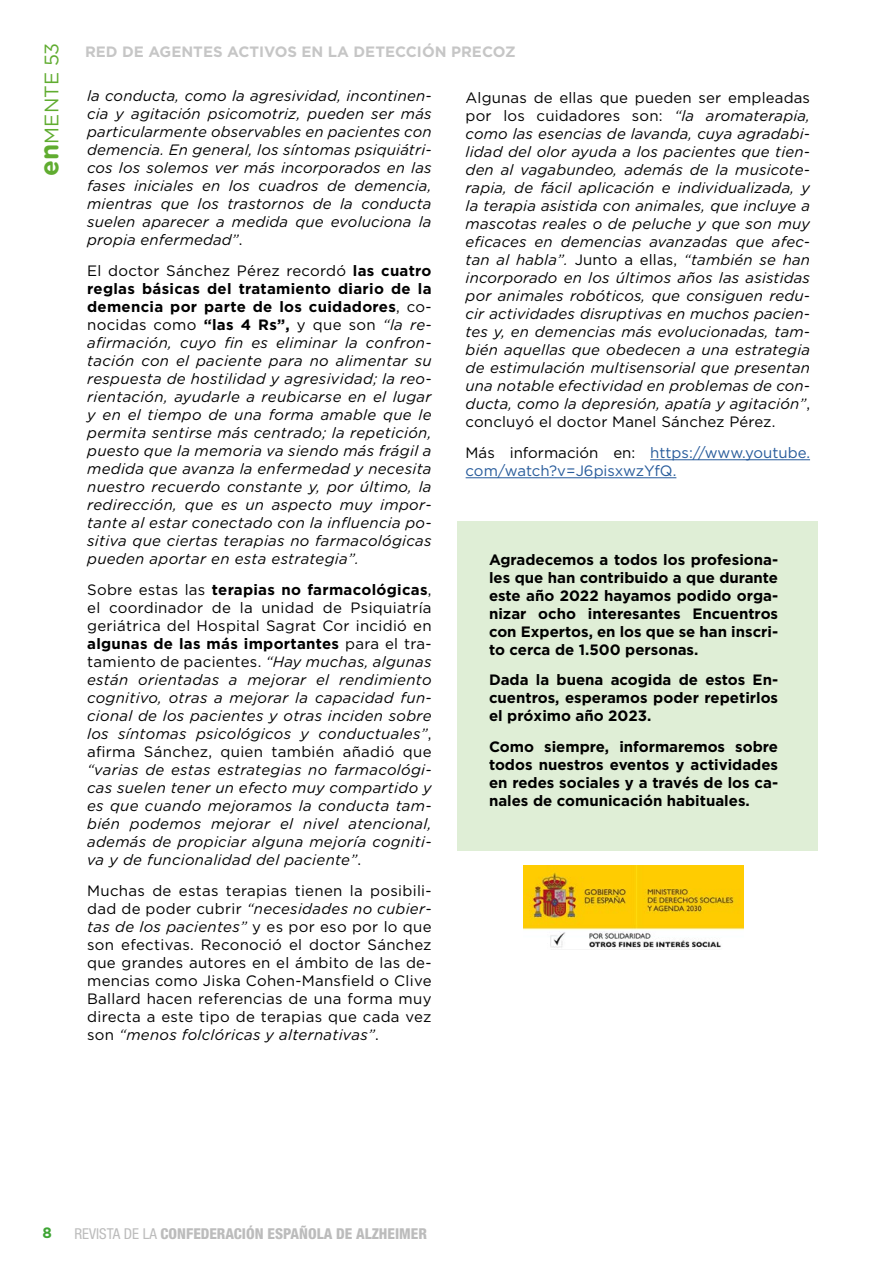
<style>
.page{position:relative;width:893px;height:1263px;background:#fff}
.page>*{position:absolute;margin:0;border:0;box-sizing:border-box;transform-origin:0 0}
.t1{font:19.5px "Gotham";color:#60ac30}
.t2{font:italic 15px/18px "Gotham Rounded";letter-spacing:.02em;color:#000;text-align:justify}
.t3{font:700 15px/18px "Gotham";color:#000;text-align:justify}
.t4{font:15px/18px "Gotham";letter-spacing:.02em;color:#000;text-align:justify}
.t5{font:15px/30.8px "Gotham";color:#000}
.t6{font:800 condensed 15px "Helvetica Neue LT Std";color:#bcbcbc}
.t7{font:700 15px "Gotham";color:#c6c6c6}
.t8{font:15px "Gotham";letter-spacing:-.005em;color:#275b9b}
.t9{font:700 15px "Gotham Rounded";color:#3fa535}
.s1{font-family:"Gotham Rounded";font-weight:700;font-size:25.95px}
.s2{font-family:"Gotham";font-style:normal}
.s3{font-weight:400}
.s4{font-family:"Gotham Rounded";font-weight:400;font-style:italic}
.s5{font-weight:700}
.s6{font-family:"Gotham Rounded";font-style:italic}
.s7{color:#275b9b}
</style>
<div class="page">
<hr style="left:650px;top:459px;width:160px;height:1px;background:#275b9b">
<hr style="left:466px;top:477px;width:210px;height:1px;background:#275b9b">
<div style="left:458px;top:521px;width:360px;height:329px;background:#dfeed6"></div>
<img style="left:524px;top:865px;width:219px;height:85px">
<h1 class="t1" style="left:41px;top:176px;width:135px;rotate:-90deg"><span class="s1">en</span>MENTE 53</h1>
<p class="t7" style="left:85px;top:43px;width:432px">RED DE AGENTES ACTIVOS EN LA DETECCIÓN PRECOZ</p>
<p class="t2" style="left:87px;top:86px;width:346px">la conducta, como la agresividad, incontinen&shy;cia y agitación psicomotriz, pueden ser más particularmente observables en pacientes con demencia. En general, los síntomas psiquiátri&shy;cos los solemos ver más incorporados en las fases iniciales en los cuadros de demencia, mientras que los trastornos de la conducta suelen aparecer a medida que evoluciona la propia enfermedad”<span class="s2">.</span></p>
<p class="t3" style="left:87px;top:261px;width:346px"><span class="s3">El doctor Sánchez Pérez recordó</span> las cuatro reglas básicas del tratamiento diario de la demencia por parte de los cuidadores<span class="s3">, co&shy;nocidas como</span> “las 4 Rs”, <span class="s3">y que son</span> <span class="s4">“la re-</span></p>
<p class="t2" style="left:87px;top:333px;width:346px">afirmación, cuyo fin es eliminar la confron&shy;tación con el paciente para no alimentar su respuesta de hostilidad y agresividad; la reo&shy;rientación, ayudarle a reubicarse en el lugar y en el tiempo de una forma amable que le permita sentirse más centrado; la repetición, puesto que la memoria va siendo más frágil a medida que avanza la enfermedad y necesita nuestro recuerdo constante y, por último, la redirección, que es un aspecto muy impor&shy;tante al estar conectado con la influencia po&shy;sitiva que ciertas terapias no farmacológicas pueden aportar en esta estrategia”.</p>
<p class="t4" style="left:87px;top:580px;width:346px">Sobre estas las <span class="s5">terapias no farmacológicas</span>, el coordinador de la unidad de Psiquiatría geriátrica del Hospital Sagrat Cor incidió en <span class="s5">algunas de las más importantes</span> para el tra&shy;tamiento de pacientes. <span class="s6">“Hay muchas, algunas</span></p>
<p class="t2" style="left:87px;top:670px;width:346px">están orientadas a mejorar el rendimiento cognitivo, otras a mejorar la capacidad fun&shy;cional de los pacientes y otras inciden sobre los síntomas psicológicos y conductuales”<span class="s2">,</span></p>
<p class="t4" style="left:87px;top:742px;width:346px">afirma Sánchez, quien también añadió que</p>
<p class="t2" style="left:87px;top:760px;width:346px">“varias de estas estrategias no farmacológi&shy;cas suelen tener un efecto muy compartido y es que cuando mejoramos la conducta tam&shy;bién podemos mejorar el nivel atencional, además de propiciar alguna mejoría cogniti&shy;va y de funcionalidad del paciente”<span class="s2">.</span></p>
<p class="t4" style="left:87px;top:881px;width:346px">Muchas de estas terapias tienen la posibili-</p>
<p class="t2" style="left:87px;top:899px;width:346px"><span class="s2">dad de poder cubrir</span> “necesidades no cubier&shy;tas de los pacientes” <span class="s2">y es por eso por lo que</span></p>
<p class="t4" style="left:87px;top:935px;width:346px">son efectivas. Reconoció el doctor Sánchez que grandes autores en el ámbito de las de&shy;mencias como Jiska Cohen-Mansfield o Clive Ballard hacen referencias de una forma muy directa a este tipo de terapias que cada vez</p>
<p class="t2" style="left:87px;top:1025px;width:293px"><span class="s2">son</span> “menos folclóricas y alternativas”<span class="s2">.</span></p>
<p class="t4" style="left:466px;top:88px;width:346px">Algunas de ellas que pueden ser empleadas por los cuidadores son: <span class="s6">“la aromaterapia,</span></p>
<p class="t2" style="left:466px;top:124px;width:346px">como las esencias de lavanda, cuya agradabi&shy;lidad del olor ayuda a los pacientes que tien&shy;den al vagabundeo, además de la musicote&shy;rapia, de fácil aplicación e individualizada, y la terapia asistida con animales, que incluye a mascotas reales o de peluche y que son muy eficaces en demencias avanzadas que afec&shy;tan al habla”. <span class="s2">Junto a ellas,</span> “también se han incorporado en los últimos años las asistidas por animales robóticos, que consiguen redu&shy;cir actividades disruptivas en muchos pacien&shy;tes y, en demencias más evolucionadas, tam&shy;bién aquellas que obedecen a una estrategia de estimulación multisensorial que presentan una notable efectividad en problemas de con&shy;ducta, como la depresión, apatía y agitación”<span class="s2">,</span></p>
<p class="t5" style="left:466px;top:406px;width:346px">concluyó el doctor Manel Sánchez Pérez.<br>Más información en: <span class="s7">https://www.youtube.</span></p>
<p class="t8" style="left:466px;top:462px;width:212px">com/watch?v=J6pisxwzYfQ.</p>
<p class="t3" style="left:489px;top:550px;width:291px">Agradecemos a todos los profesiona&shy;les que han contribuido a que durante este año 2022 hayamos podido orga&shy;nizar ocho interesantes Encuentros con Expertos, en los que se han inscri&shy;to cerca de 1.500 personas.</p>
<p class="t3" style="left:489px;top:671px;width:291px">Dada la buena acogida de estos En&shy;cuentros, esperamos poder repetirlos el próximo año 2023.</p>
<p class="t3" style="left:489px;top:737px;width:291px">Como siempre, informaremos sobre todos nuestros eventos y actividades en redes sociales y a través de los ca&shy;nales de comunicación habituales.</p>
<p class="t9" style="left:43px;top:1222px;width:11px">8</p>
<p class="t6" style="left:74px;top:1224px;width:354px"><span class="s3">REVISTA DE LA</span> CONFEDERACIÓN ESPAÑOLA DE ALZHEIMER</p>
</div>
